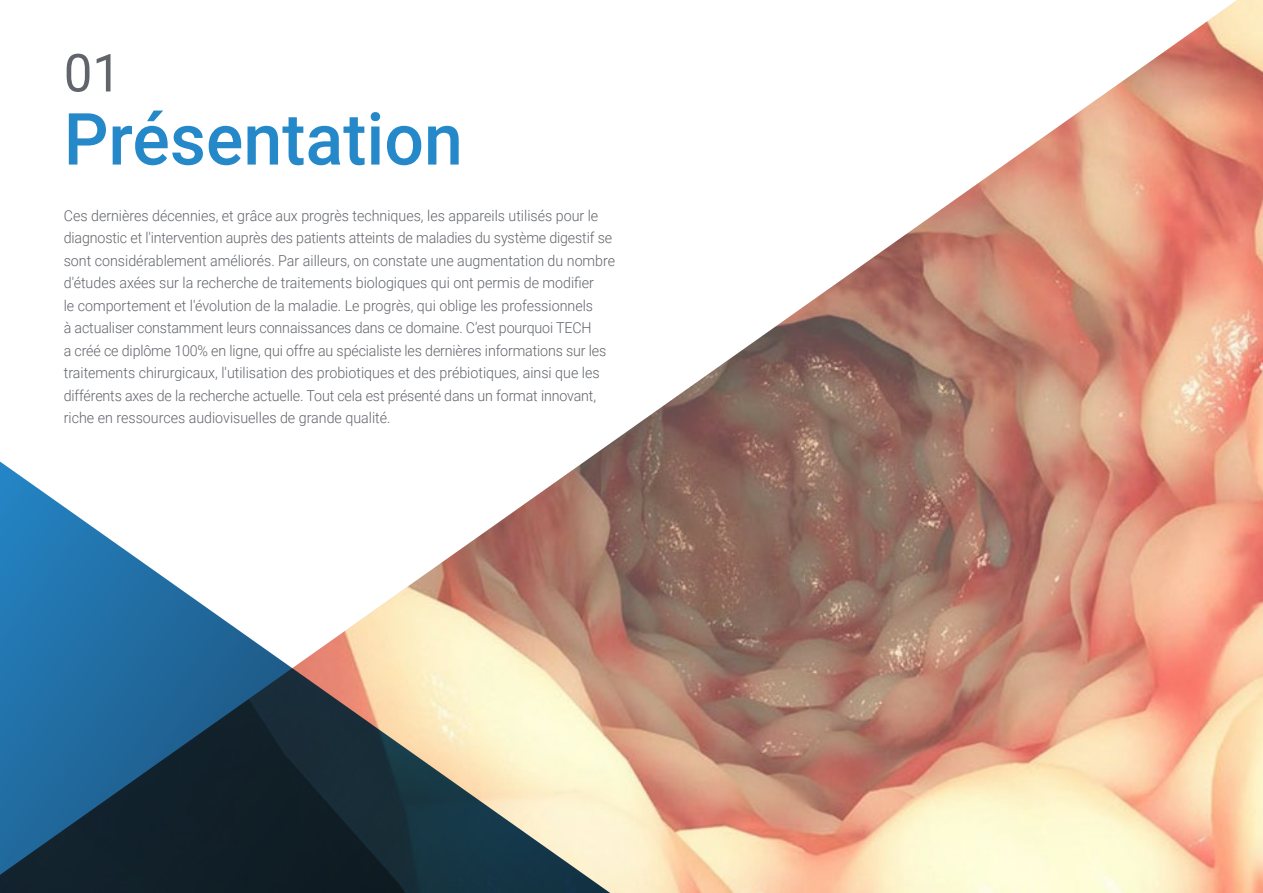
<style>
.page{position:relative;width:1263px;height:893px;background:#fff}
.page>*{position:absolute;margin:0;border:0;box-sizing:border-box;transform-origin:0 0}
.t1{font:500 72px "Roboto";color:#2488c9}
.t2{font:52.5px "Roboto";color:#61646a}
.t3{font:300 15px/22.5px "Roboto";color:#61646a;scale:.95 1}
</style>
<div class="page">
<img style="left:606px;top:0;width:657px;height:893px">
<svg style="left:0;top:446px;width:640px;height:447px"></svg>
<h2 class="t2" style="left:64px;top:36px;width:59px">01</h2>
<h1 class="t1" style="left:64px;top:89px;width:401px">Présentation</h1>
<p class="t3" style="left:64px;top:203px;width:582px">Ces dernières décennies, et grâce aux progrès techniques, les appareils utilisés pour le diagnostic et l'intervention auprès des patients atteints de maladies du système digestif se sont considérablement améliorés. Par ailleurs, on constate une augmentation du nombre d'études axées sur la recherche de traitements biologiques qui ont permis de modifier<br>le comportement et l'évolution de la maladie. Le progrès, qui oblige les professionnels<br>à actualiser constamment leurs connaissances dans ce domaine. C'est pourquoi TECH<br>a créé ce diplôme 100% en ligne, qui offre au spécialiste les dernières informations sur les traitements chirurgicaux, l'utilisation des probiotiques et des prébiotiques, ainsi que les différents axes de la recherche actuelle. Tout cela est présenté dans un format innovant, riche en ressources audiovisuelles de grande qualité.</p>
</div>
